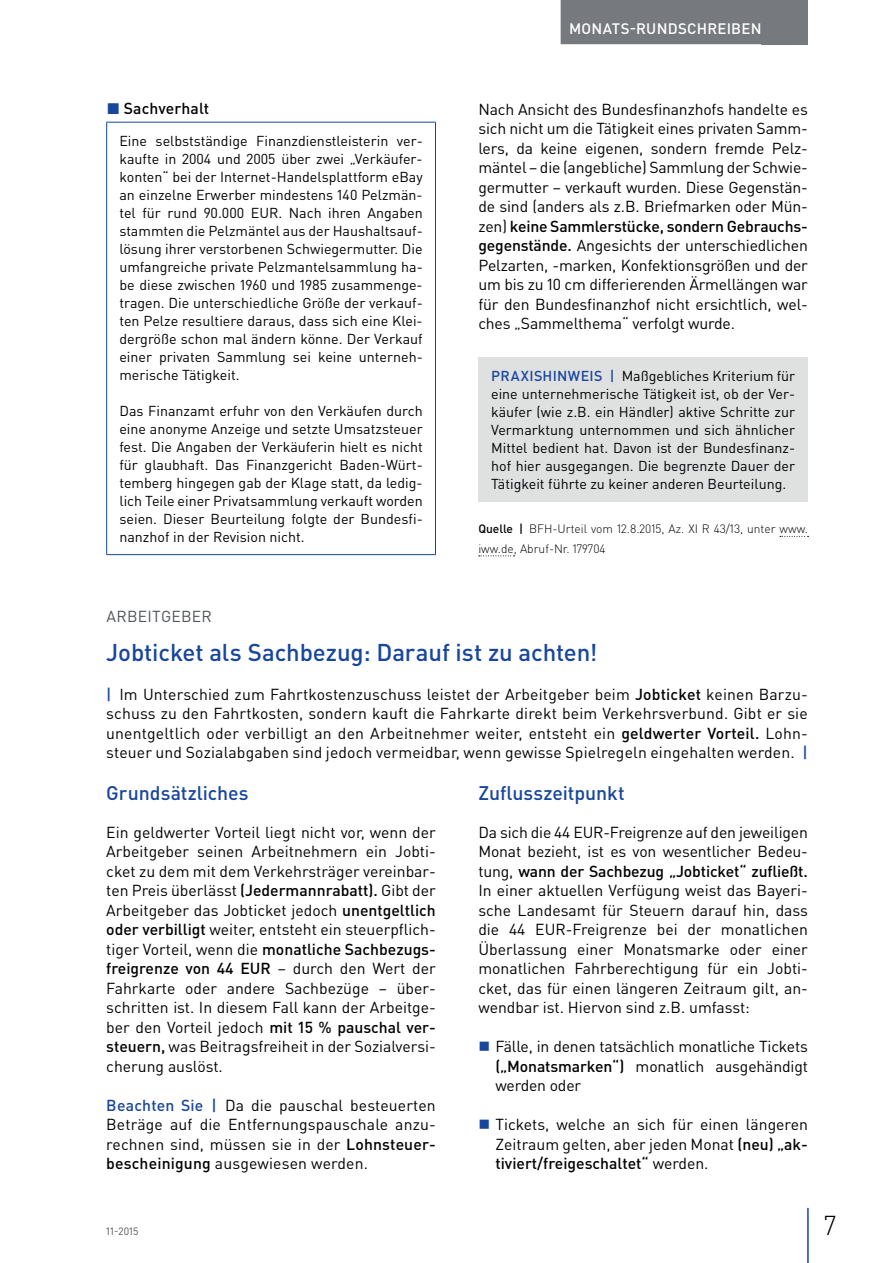
<style>
.page{position:relative;width:893px;height:1263px;background:#fff}
.page>*{position:absolute;margin:0;border:0;box-sizing:border-box;transform-origin:0 0}
.t1{font:300 27px "DIN Pro";color:#000002}
.t2{font:500 24px "DIN Pro";letter-spacing:-.005em;color:#18469d}
.t3{font:500 19.5px "DIN Pro";color:#18469d}
.t4{font:15.75px/19.5px "DIN Pro";color:#000002;text-align:justify}
.t5{font:500 15.75px "DIN Pro";letter-spacing:.005em;color:#000002}
.t6{font:15.75px "DIN Pro";letter-spacing:.015em;color:#505457}
.t7{font:500 15px "DIN Pro";letter-spacing:.015em;color:#fff}
.t8{font:14.25px/18px "DIN Pro";color:#000002;text-align:justify}
.t9{font:300 12px/19.5px "DIN Pro";color:#000002}
.t10{font:10.5px "DIN Pro";color:#505457}
.s1{color:#18469d}
.s2{font-weight:500}
.s3{font-weight:500;color:#18469d}
</style>
<div class="page">
<div style="left:762px;top:0;width:46px;height:44px;background:#767a7e"></div>
<hr style="left:807px;top:1208px;width:2px;height:55px;background:#18469d">
<div style="left:561px;top:0;width:209px;height:44px;background:#767a7e"></div>
<hr style="left:106px;top:122px;width:330px;height:1px;background:#18469d">
<hr style="left:106px;top:123px;width:1px;height:431px;background:#18469d">
<hr style="left:435px;top:123px;width:1px;height:431px;background:#18469d">
<hr style="left:106px;top:554px;width:330px;height:1px;background:#18469d">
<svg style="left:780px;top:536px;width:28px;height:1px"></svg>
<svg style="left:479px;top:555px;width:35px;height:1px"></svg>
<div style="left:478px;top:357px;width:330px;height:144px;background:#dfe1e1"></div>
<p class="t5" style="left:107px;top:97px;width:104px"><span class="s1">◼</span> Sachverhalt</p>
<p class="t8" style="left:119px;top:131px;width:305px">Eine selbstständige Finanzdienstleisterin ver&shy;kaufte in 2004 und 2005 über zwei „Verkäufer&shy;konten“ bei der Internet-Handelsplattform eBay an einzelne Erwerber mindestens 140 Pelzmän&shy;tel für rund 90.000 EUR. Nach ihren Angaben stammten die Pelzmäntel aus der Haushaltsauf&shy;lösung ihrer verstorbenen Schwiegermutter. Die umfangreiche private Pelzmantelsammlung ha&shy;be diese zwischen 1960 und 1985 zusammenge&shy;tragen. Die unterschiedliche Größe der verkauf&shy;ten Pelze resultiere daraus, dass sich eine Klei&shy;dergröße schon mal ändern könne. Der Verkauf einer privaten Sammlung sei keine unterneh&shy;merische Tätigkeit.</p>
<p class="t8" style="left:119px;top:401px;width:305px">Das Finanzamt erfuhr von den Verkäufen durch eine anonyme Anzeige und setzte Umsatzsteuer fest. Die Angaben der Verkäuferin hielt es nicht für glaubhaft. Das Finanzgericht Baden-Würt&shy;temberg hingegen gab der Klage statt, da ledig&shy;lich Teile einer Privatsammlung verkauft worden seien. Dieser Beurteilung folgte der Bundesfi&shy;nanzhof in der Revision nicht.</p>
<p class="t7" style="left:569px;top:18px;width:194px">MONATS-RUNDSCHREIBEN</p>
<p class="t4" style="left:478px;top:99px;width:331px">Nach Ansicht des Bundesfinanzhofs handelte es sich nicht um die Tätigkeit eines privaten Samm&shy;lers, da keine eigenen, sondern fremde Pelz&shy;mäntel – die (angebliche) Sammlung der Schwie&shy;germutter – verkauft wurden. Diese Gegenstän&shy;de sind (anders als z.B. Briefmarken oder Mün&shy;zen) <span class="s2">keine Sammlerstücke, sondern Gebrauchs&shy;gegenstände.</span> Angesichts der unterschiedlichen Pelzarten, -marken, Konfektionsgrößen und der um bis zu 10 cm differierenden Ärmellängen war für den Bundesfinanzhof nicht ersichtlich, wel&shy;ches „Sammelthema“ verfolgt wurde.</p>
<p class="t8" style="left:491px;top:366px;width:306px"><span class="s3">PRAXISHINWEIS |</span> Maßgebliches Kriterium für eine unternehmerische Tätigkeit ist, ob der Ver&shy;käufer (wie z.B. ein Händler) aktive Schritte zur Vermarktung unternommen und sich ähnlicher Mittel bedient hat. Davon ist der Bundesfinanz&shy;hof hier ausgegangen. Die begrenzte Dauer der Tätigkeit führte zu keiner anderen Beurteilung.</p>
<p class="t9" style="left:478px;top:519px;width:331px"><span class="s2">Quelle |</span> BFH-Urteil vom 12.8.2015, Az. XI R 43/13, unter www. iww.de, Abruf-Nr. 179704</p>
<p class="t6" style="left:106px;top:605px;width:107px">ARBEITGEBER</p>
<h2 class="t2" style="left:106px;top:636px;width:493px">Jobticket als Sachbezug: Darauf ist zu achten!</h2>
<p class="t4" style="left:106px;top:684px;width:703px"><span class="s3">|</span> Im Unterschied zum Fahrtkostenzuschuss leistet der Arbeitgeber beim <span class="s2">Jobticket</span> keinen Barzu&shy;schuss zu den Fahrtkosten, sondern kauft die Fahrkarte direkt beim Verkehrsverbund. Gibt er sie unentgeltlich oder verbilligt an den Arbeitnehmer weiter, entsteht ein <span class="s2">geldwerter Vorteil.</span> Lohn&shy;steuer und Sozialabgaben sind jedoch vermeidbar, wenn gewisse Spielregeln eingehalten werden. <span class="s3">|</span></p>
<p class="t3" style="left:106px;top:780px;width:144px">Grundsätzliches</p>
<p class="t4" style="left:106px;top:822px;width:331px">Ein geldwerter Vorteil liegt nicht vor, wenn der Arbeitgeber seinen Arbeitnehmern ein Jobti&shy;cket zu dem mit dem Verkehrsträger vereinbar&shy;ten Preis überlässt <span class="s2">(Jedermannrabatt).</span> Gibt der Arbeitgeber das Jobticket jedoch <span class="s2">unentgeltlich oder verbilligt</span> weiter, entsteht ein steuerpflich&shy;tiger Vorteil, wenn die <span class="s2">monatliche Sachbezugs&shy;freigrenze von 44 EUR</span> – durch den Wert der Fahrkarte oder andere Sachbezüge – über&shy;schritten ist. In diesem Fall kann der Arbeitge&shy;ber den Vorteil jedoch <span class="s2">mit 15 % pauschal ver&shy;steuern,</span> was Beitragsfreiheit in der Sozialversi&shy;cherung auslöst.</p>
<p class="t4" style="left:106px;top:1094px;width:331px"><span class="s3">Beachten Sie |</span> Da die pauschal besteuerten Beträge auf die Entfernungspauschale anzu&shy;rechnen sind, müssen sie in der <span class="s2">Lohnsteuer&shy;bescheinigung</span> ausgewiesen werden.</p>
<p class="t3" style="left:478px;top:780px;width:148px">Zuflusszeitpunkt</p>
<p class="t4" style="left:478px;top:822px;width:331px">Da sich die 44 EUR-Freigrenze auf den jeweiligen Monat bezieht, ist es von wesentlicher Bedeu&shy;tung, <span class="s2">wann der Sachbezug „Jobticket“ zufließt.<br></span>In einer aktuellen Verfügung weist das Bayeri&shy;sche Landesamt für Steuern darauf hin, dass die 44 EUR-Freigrenze bei der monatlichen Überlassung einer Monatsmarke oder einer monatlichen Fahrberechtigung für ein Jobti&shy;cket, das für einen längeren Zeitraum gilt, an&shy;wendbar ist. Hiervon sind z.B. umfasst:</p>
<p class="t4" style="left:495px;top:1036px;width:314px">Fälle, in denen tatsächlich monatliche Tickets <span class="s2">(„Monatsmarken“)</span> monatlich ausgehändigt werden oder</p>
<p class="t4" style="left:495px;top:1114px;width:314px">Tickets, welche an sich für einen längeren Zeitraum gelten, aber jeden Monat <span class="s2">(neu) „ak&shy;tiviert/freigeschaltet“</span> werden.</p>
<p class="t10" style="left:106px;top:1224px;width:34px">11-2015</p>
<h1 class="t1" style="left:824px;top:1207px;width:14px">7</h1>
</div>
